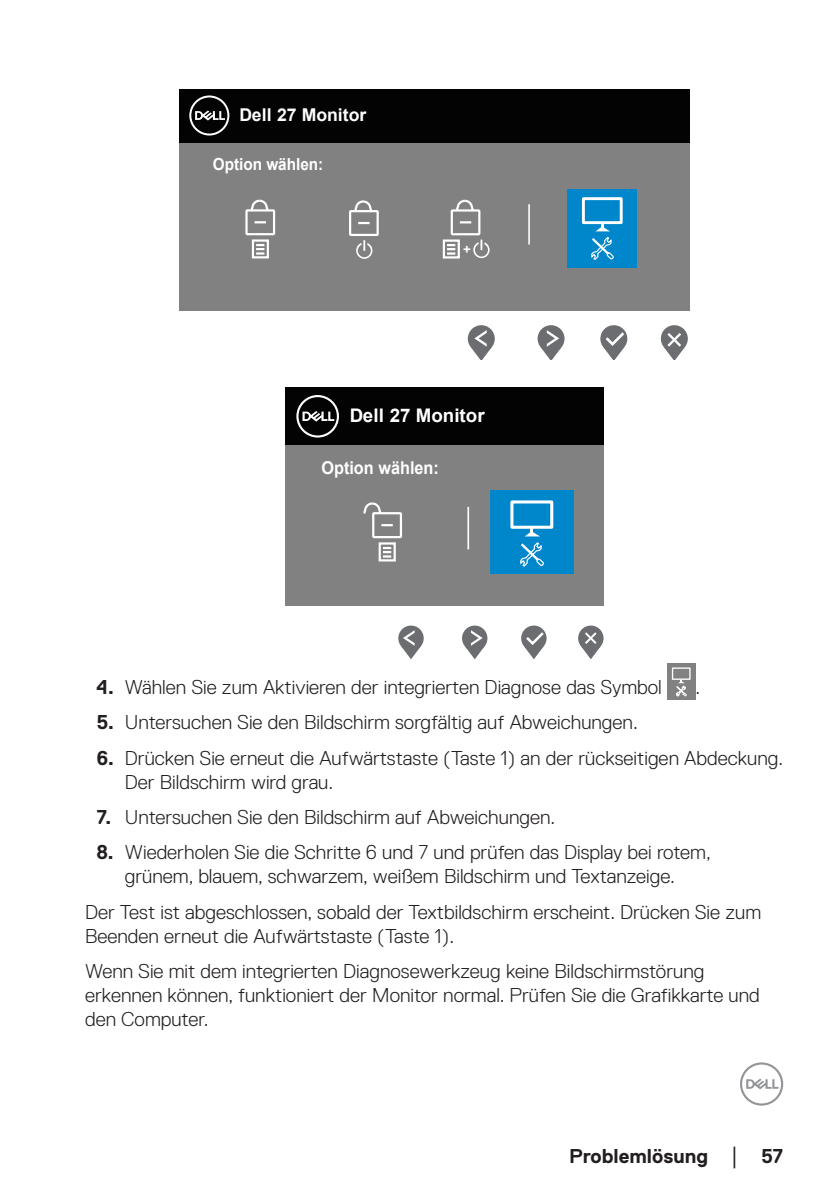
<style>
.page{position:relative;width:840px;height:1191px;background:#fff}
.page>*{position:absolute;margin:0;border:0;box-sizing:border-box;transform-origin:0 0}
.Paragraph{font:300 20px/24px "Dell Replica";color:#231f20}
.t1{font:700 20px "Dell Replica";color:#231f20}
.t2{font:700 18.8px "Arial";color:#fff}
.t3{font:700 17.8px "Arial";color:#fff;scale:.92 1}
.t4{font:700 17.6px "Arial";color:#fff}
.t5{font:700 16.6px "Arial";color:#fff;scale:.92 1}
.t6{font:700 13.2px "Arial";color:#fff}
.s1{font-weight:700}
.s2{font-family:"Times New Roman";font-weight:400;font-size:18px}
</style>
<div class="page">
<svg style="left:740px;top:1062px;width:42px;height:43px"></svg>
<div style="left:179px;top:143px;width:510px;height:168px;background:#818181"></div>
<div style="left:179px;top:89px;width:510px;height:54px;background:#030303"></div>
<svg style="left:189px;top:95px;width:40px;height:40px"></svg>
<div style="left:349px;top:210px;width:29px;height:26px;border:2px solid #fff"></div>
<svg style="left:358px;top:222px;width:11px;height:2px"></svg>
<svg style="left:353px;top:200px;width:20px;height:13px"></svg>
<svg style="left:356px;top:240px;width:16px;height:19px"></svg>
<div style="left:450px;top:209px;width:30px;height:26px;border:2px solid #fff"></div>
<svg style="left:459px;top:221px;width:12px;height:2px"></svg>
<svg style="left:454px;top:199px;width:20px;height:13px"></svg>
<div style="left:442px;top:239px;width:17px;height:19px;border:2px solid #fff"></div>
<svg style="left:447px;top:244px;width:8px;height:11px"></svg>
<svg style="left:473px;top:240px;width:16px;height:18px"></svg>
<div style="left:567px;top:189px;width:70px;height:79px;background:#0087cb"></div>
<div style="left:245px;top:209px;width:30px;height:26px;border:2px solid #fff"></div>
<svg style="left:254px;top:221px;width:12px;height:2px"></svg>
<svg style="left:249px;top:199px;width:20px;height:13px"></svg>
<div style="left:252px;top:239px;width:17px;height:19px;border:2px solid #fff"></div>
<svg style="left:256px;top:244px;width:8px;height:11px"></svg>
<svg style="left:467px;top:325px;width:27px;height:27px"></svg>
<svg style="left:537px;top:325px;width:27px;height:27px"></svg>
<svg style="left:470px;top:330px;width:21px;height:30px"></svg>
<svg style="left:600px;top:325px;width:27px;height:27px"></svg>
<svg style="left:602px;top:329px;width:24px;height:31px"></svg>
<svg style="left:660px;top:325px;width:27px;height:27px"></svg>
<hr style="left:528px;top:204px;width:1px;height:40px;background:#fff">
<svg style="left:663px;top:330px;width:21px;height:30px"></svg>
<svg style="left:540px;top:330px;width:21px;height:30px"></svg>
<div style="left:581px;top:197px;width:41px;height:27px;border:3px solid #fff"></div>
<svg style="left:590px;top:224px;width:24px;height:36px"></svg>
<div style="left:285px;top:445px;width:318px;height:161px;background:#818181"></div>
<div style="left:285px;top:388px;width:318px;height:57px;background:#030303"></div>
<svg style="left:296px;top:395px;width:43px;height:42px"></svg>
<div style="left:489px;top:490px;width:84px;height:84px;background:#0087cb"></div>
<div style="left:398px;top:625px;width:25px;height:26px;background:#6c6d70;border-radius:50%"></div>
<div style="left:462px;top:625px;width:25px;height:26px;background:#6c6d70;border-radius:50%"></div>
<svg style="left:401px;top:630px;width:19px;height:29px"></svg>
<svg style="left:521px;top:625px;width:25px;height:26px"></svg>
<svg style="left:523px;top:629px;width:23px;height:30px"></svg>
<div style="left:578px;top:625px;width:25px;height:26px;background:#6c6d70;border-radius:50%"></div>
<hr style="left:467px;top:507px;width:2px;height:42px;background:#fff">
<div style="left:372px;top:512px;width:30px;height:26px;border:2px solid #fff"></div>
<svg style="left:381px;top:524px;width:11px;height:2px"></svg>
<svg style="left:363px;top:502px;width:19px;height:14px"></svg>
<div style="left:378px;top:542px;width:17px;height:19px;border:2px solid #fff"></div>
<svg style="left:383px;top:547px;width:8px;height:10px"></svg>
<svg style="left:464px;top:630px;width:20px;height:29px"></svg>
<svg style="left:580px;top:630px;width:20px;height:29px"></svg>
<div style="left:510px;top:500px;width:43px;height:29px;border:3px solid #fff"></div>
<svg style="left:519px;top:528px;width:26px;height:39px"></svg>
<div style="left:666px;top:663px;width:29px;height:36px;background:#818181"></div>
<div style="left:671px;top:667px;width:19px;height:13px;border:1px solid #fff"></div>
<svg style="left:675px;top:679px;width:11px;height:17px"></svg>
<p class="t4" style="left:239px;top:103px;width:128px">Dell 27 Monitor</p>
<p class="t5" style="left:213px;top:152px;width:121px">Option wählen:</p>
<p class="t6" style="left:463px;top:240px;width:9px">+</p>
<p class="t2" style="left:349px;top:402px;width:136px">Dell 27 Monitor</p>
<p class="t3" style="left:321px;top:455px;width:129px">Option wählen:</p>
<p class="Paragraph" style="left:96px;top:675px;width:566px"><span class="s1">4.</span> Wählen Sie zum Aktivieren der integrierten Diagnose das Symbol</p>
<p class="Paragraph" style="left:695px;top:675px;width:6px">.</p>
<p class="Paragraph" style="left:96px;top:710px;width:542px"><span class="s1">5.</span> Untersuchen Sie den Bildschirm sorgfältig auf Abweichungen.</p>
<p class="Paragraph" style="left:125px;top:745px;width:659px;text-indent:-28px"><span class="s1">6.</span> Drücken Sie erneut die Aufwärtstaste (Taste 1) an der rückseitigen Abdeckung.<br>Der Bildschirm wird grau.</p>
<p class="Paragraph" style="left:96px;top:805px;width:460px"><span class="s1">7.</span> Untersuchen Sie den Bildschirm auf Abweichungen.</p>
<p class="Paragraph" style="left:96px;top:840px;width:615px;text-align:center"><span class="s1">8.</span> Wiederholen Sie die Schritte 6 und 7 und prüfen das Display bei rotem, grünem, blauem, schwarzem, weißem Bildschirm und Textanzeige.</p>
<p class="Paragraph" style="left:85px;top:899px;width:677px">Der Test ist abgeschlossen, sobald der Textbildschirm erscheint. Drücken Sie zum<br>Beenden erneut die Aufwärtstaste (Taste 1).</p>
<p class="Paragraph" style="left:85px;top:959px;width:675px">Wenn Sie mit dem integrierten Diagnosewerkzeug keine Bildschirmstörung erkennen können, funktioniert der Monitor normal. Prüfen Sie die Grafikkarte und den Computer.</p>
<p class="t1" style="left:569px;top:1144px;width:215px">Problemlösung <span class="s2">│</span> 57</p>
</div>
